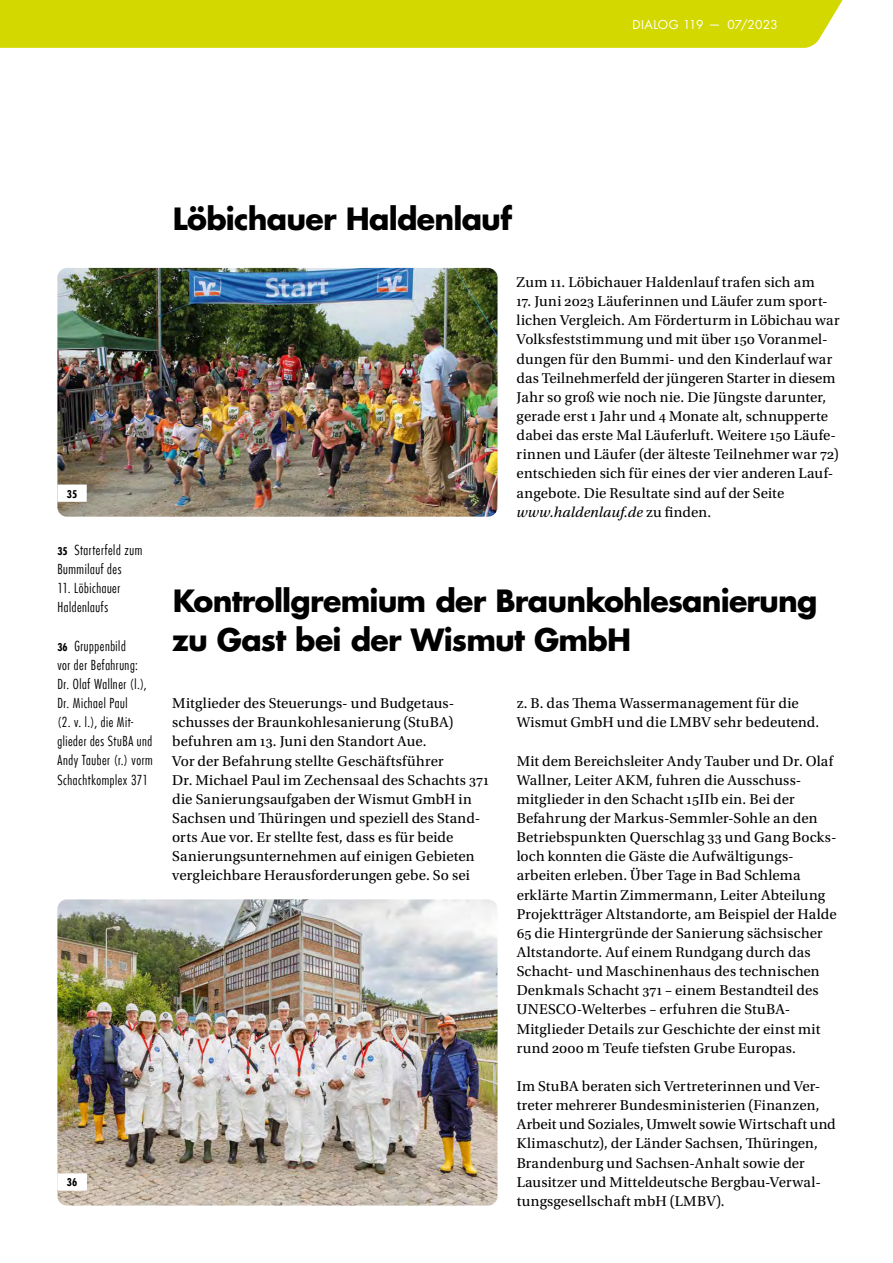
<style>
.page{position:relative;width:893px;height:1263px;background:#fff}
.page>*{position:absolute;margin:0;border:0;box-sizing:border-box;transform-origin:0 0}
.t1{font:700 30px/38.2px "Futura Com";letter-spacing:-.025em;color:#000}
.t2{font:15px/19.2px "Utopia Std";letter-spacing:.01em;color:#000}
.t3{font:300 condensed 13.5px/19.2px "Futura Com";letter-spacing:.04em;color:#000}
.t4{font:12px "Futura Com";letter-spacing:.01em;color:#fff}
.t5{font:700 condensed 10.5px "Futura Com";color:#000}
.s1{font-weight:700;font-size:10.5px}
.s2{font-style:italic}
</style>
<div class="page">
<div style="left:0;top:0;width:843px;height:48px;background:#d3d800"></div>
<img style="left:57px;top:899px;width:440px;height:306px">
<div style="left:57px;top:1173px;width:30px;height:18px;background:#fff"></div>
<img style="left:57px;top:268px;width:440px;height:249px">
<div style="left:57px;top:484px;width:30px;height:18px;background:#fff"></div>
<p class="t4" style="left:632px;top:16px;width:133px">DIALOG 119——40/2014</p>
<p class="t4" style="left:735px;top:16px;width:45px">7/2023</p>
<p class="t4" style="left:683px;top:16px;width:9px">8</p>
<p class="t5" style="left:67px;top:487px;width:12px">35</p>
<p class="t3" style="left:57px;top:540px;width:86px"><span class="s1">35</span> Starterfeld zum<br>Bummilauf des</p>
<p class="t3" style="left:57px;top:579px;width:64px">11. Löbichauer<br>Haldenlaufs</p>
<p class="t3" style="left:57px;top:636px;width:97px"><span class="s1">36</span> Gruppenbild<br>vor der Befahrung:<br>Dr. Olaf Wallner (l.),<br>Dr. Michael Paul<br>(2. v. l.), die Mit&shy;glieder des StuBA und<br>Andy Tauber (r.) vorm<br>Schachtkomplex 371</p>
<p class="t5" style="left:67px;top:1175px;width:12px">36</p>
<h1 class="t1" style="left:173px;top:198px;width:341px">Löbichauer Haldenlauf</h1>
<p class="t2" style="left:517px;top:273px;width:300px">Zum 11. Löbichauer Haldenlauf trafen sich am</p>
<p class="t2" style="left:517px;top:292px;width:325px">17. Juni 2023 Läuferinnen und Läufer zum sport&shy;lichen Vergleich. Am Förderturm in Löbichau war Volksfeststimmung und mit über 150 Voranmel&shy;dungen für den Bummi- und den Kinderlauf war das Teilnehmerfeld der jüngeren Starter in diesem Jahr so groß wie noch nie. Die Jüngste darunter, gerade erst 1 Jahr und 4 Monate alt, schnupperte dabei das erste Mal Läuferluft. Weitere 150 Läufe&shy;rinnen und Läufer (der älteste Teilnehmer war 72) entschieden sich für eines der vier anderen Lauf&shy;angebote. Die Resultate sind auf der Seite <span class="s2">www.haldenlauf.de</span> zu finden.</p>
<h1 class="t1" style="left:172px;top:581px;width:647px">Kontrollgremium der Braunkohlesanierung zu Gast bei der Wismut GmbH</h1>
<p class="t2" style="left:172px;top:694px;width:318px">Mitglieder des Steuerungs- und Budgetaus&shy;schusses der Braunkohlesanierung (StuBA) befuhren am 13. Juni den Standort Aue.<br>Vor der Befahrung stellte Geschäftsführer<br>Dr. Michael Paul im Zechensaal des Schachts 371 die Sanierungsaufgaben der Wismut GmbH in Sachsen und Thüringen und speziell des Stand&shy;orts Aue vor. Er stellte fest, dass es für beide Sanierungsunternehmen auf einigen Gebieten vergleichbare Herausforderungen gebe. So sei</p>
<p class="t2" style="left:517px;top:694px;width:304px">z. B. das Thema Wassermanagement für die<br>Wismut GmbH und die LMBV sehr bedeutend.</p>
<p class="t2" style="left:517px;top:751px;width:322px">Mit dem Bereichsleiter Andy Tauber und Dr. Olaf Wallner, Leiter AKM, fuhren die Ausschuss&shy;mitglieder in den Schacht 15IIb ein. Bei der Befahrung der Markus-Semmler-Sohle an den Betriebspunkten Querschlag 33 und Gang Bocks&shy;loch konnten die Gäste die Aufwältigungs&shy;arbeiten erleben. Über Tage in Bad Schlema erklärte Martin Zimmermann, Leiter Abteilung Projektträger Altstandorte, am Beispiel der Halde 65 die Hintergründe der Sanierung sächsischer Altstandorte. Auf einem Rundgang durch das Schacht- und Maschinenhaus des technischen Denkmals Schacht 371 – einem Bestandteil des UNESCO-Welterbes – erfuhren die StuBA-Mitglieder Details zur Geschichte der einst mit rund 2000 m Teufe tiefsten Grube Europas.</p>
<p class="t2" style="left:517px;top:1077px;width:321px">Im StuBA beraten sich Vertreterinnen und Ver&shy;treter mehrerer Bundesministerien (Finanzen, Arbeit und Soziales, Umwelt sowie Wirtschaft und Klimaschutz), der Länder Sachsen, Thüringen, Brandenburg und Sachsen-Anhalt sowie der Lausitzer und Mitteldeutsche Bergbau-Verwal&shy;tungsgesellschaft mbH (LMBV).</p>
</div>
